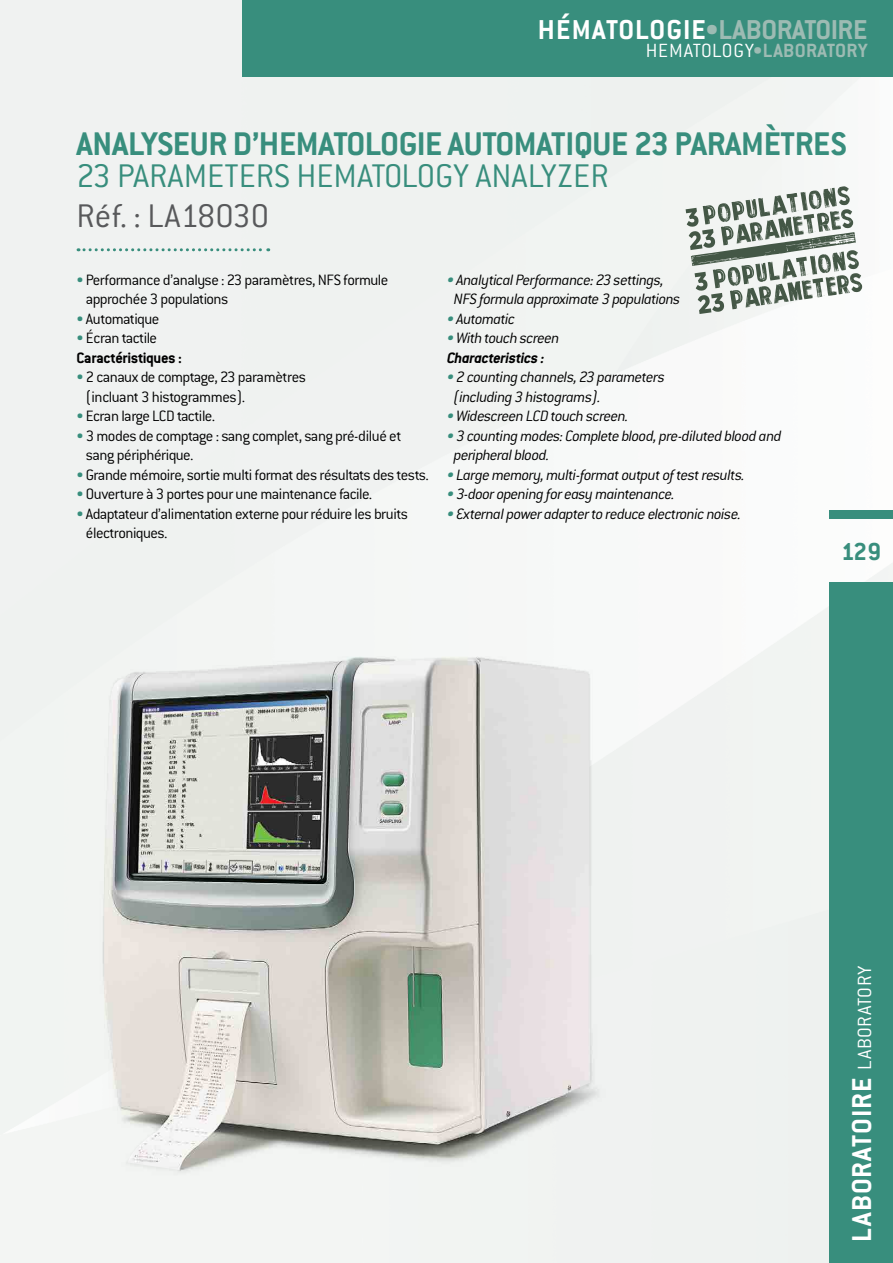
<style>
.page{position:relative;width:893px;height:1263px;background:#fff}
.page>*{position:absolute;margin:0;border:0;box-sizing:border-box;transform-origin:0 0}
.t1{font:700 36px "Conduit ITC";letter-spacing:-.01em;color:#388e7d}
.t2{font:300 36px "Conduit ITC";color:#388e7d}
.t3{font:300 36px "Conduit ITC";letter-spacing:-.015em;color:#58595b}
.t4{font:700 30px "Conduit ITC";color:#9dbbb3}
.t5{font:700 30px "Conduit ITC";letter-spacing:.035em;color:#fff}
.t6{font:700 27px "Conduit ITC";color:#388e7d}
.t7{font:700 21px "Conduit ITC";letter-spacing:.015em;color:#9dbbb3}
.t8{font:300 16.5px/19.5px "Conduit ITC";letter-spacing:-.03em;color:#000}
.t9{font:italic 300 16.5px/19.5px "Conduit ITC";letter-spacing:-.035em;color:#000}
.t10{font:italic 700 16.5px/19.5px "Conduit ITC";letter-spacing:-.02em;color:#000}
.t11{font:700 16.5px/19.5px "Conduit ITC";letter-spacing:-.02em;color:#000}
.s1{color:#fff}
.s2{font-weight:300;color:#fff}
.s3{color:#388e7d}
.s4{font-weight:300;color:#388e7d}
.s5{font-weight:300}
.s6{font-weight:300;font-size:21px}
</style>
<div class="page">
<img style="left:0;top:0;width:893px;height:1263px">
<div style="left:829px;top:583px;width:64px;height:680px;background:#388e7d"></div>
<div style="left:829px;top:510px;width:64px;height:9px;background:#388e7d"></div>
<div style="left:242px;top:0;width:651px;height:77px;background:#388e7d"></div>
<svg style="left:78px;top:248px;width:191px;height:3px"></svg>
<svg style="left:686px;top:186px;width:176px;height:128px"></svg>
<img style="left:51px;top:631px;width:580px;height:570px">
<h2 class="t4" style="left:538px;top:12px;width:331px"><span class="s1">HÉMATOLOGI E</span>•LABORATOIRE</h2>
<p class="t7" style="left:646px;top:38px;width:223px"><span class="s2">hematology</span>•LABORATORY</p>
<h1 class="t1" style="left:77px;top:123px;width:18px">ANALYSEU</h1>
<h1 class="t1" style="left:208px;top:123px;width:156px">R D’HE MATOLOG</h1>
<h1 class="t1" style="left:417px;top:123px;width:431px">IE AUTOMATI QUE 23 PARAMÈTRES</h1>
<h1 class="t2" style="left:77px;top:156px;width:275px">23 parameters H EMATOLOGY</h1>
<h1 class="t2" style="left:475px;top:156px;width:17px">ANALYZ</h1>
<h1 class="t2" style="left:573px;top:156px;width:32px">ER</h1>
<h1 class="t3" style="left:77px;top:196px;width:194px">Réf. : LA18030</h1>
<p class="t8" style="left:86px;top:270px;width:304px;text-indent:-9px"><span class="s3">•</span> Performance d’analyse : 23 paramètres, N FS formule approchée 3 populations</p>
<p class="t8" style="left:77px;top:309px;width:84px"><span class="s3">•</span> Automatique</p>
<p class="t11" style="left:77px;top:328px;width:107px"><span class="s4">•</span> <span class="s5">écran tactile<br></span>CARACTÉRISTIQUES :</p>
<p class="t8" style="left:86px;top:367px;width:221px;text-indent:-9px"><span class="s3">•</span> 2 canaux de comptage, 23 paramètres (incluant 3 histogrammes).</p>
<p class="t8" style="left:77px;top:406px;width:140px"><span class="s3">•</span> Ecran large LCD tactile.</p>
<p class="t8" style="left:86px;top:426px;width:317px;text-indent:-9px"><span class="s3">•</span> 3 modes de comptage : sang complet, sang pré-dilué et sang périphérique.</p>
<p class="t8" style="left:77px;top:465px;width:354px"><span class="s3">•</span> Grande mémoire, sortie multi format des résultats des tests.</p>
<p class="t8" style="left:77px;top:484px;width:297px"><span class="s3">•</span> Ouverture à 3 portes pour une maintenance facile.</p>
<p class="t8" style="left:86px;top:504px;width:323px;text-indent:-9px"><span class="s3">•</span> Adaptateur d’alimentation externe pour réduire les bruits électroniques.</p>
<p class="t9" style="left:454px;top:270px;width:228px;text-indent:-7px"><span class="s3">•</span> Analytical Performance: 23 settings,<br>NFS formula approximate 3 populations</p>
<p class="t9" style="left:447px;top:309px;width:70px"><span class="s3">•</span> Automatic</p>
<p class="t10" style="left:447px;top:328px;width:114px"><span class="s4">•</span> <span class="s5">With touch screen<br></span>Characteristics :</p>
<p class="t9" style="left:454px;top:367px;width:213px;text-indent:-7px"><span class="s3">•</span> 2 counting channels, 23 parameters (including 3 histograms).</p>
<p class="t9" style="left:447px;top:406px;width:183px"><span class="s3">•</span> Widescreen LCD touch screen.</p>
<p class="t9" style="left:454px;top:426px;width:329px;text-indent:-7px"><span class="s3">•</span> 3 counting modes: Complete blood, pre-diluted blood and peripheral blood.</p>
<p class="t9" style="left:447px;top:465px;width:300px"><span class="s3">•</span> Large memory, multi-format output of test results.</p>
<p class="t9" style="left:447px;top:484px;width:230px"><span class="s3">•</span> 3-door opening for easy maintenance.</p>
<p class="t9" style="left:447px;top:504px;width:296px"><span class="s3">•</span> External power adapter to reduce electronic noise.</p>
<h3 class="t6" style="left:841px;top:535px;width:41px">129</h3>
<h2 class="t5" style="left:844px;top:1242px;width:277px;rotate:-90deg">LABORATOIRE <span class="s6">Laboratory</span></h2>
</div>
